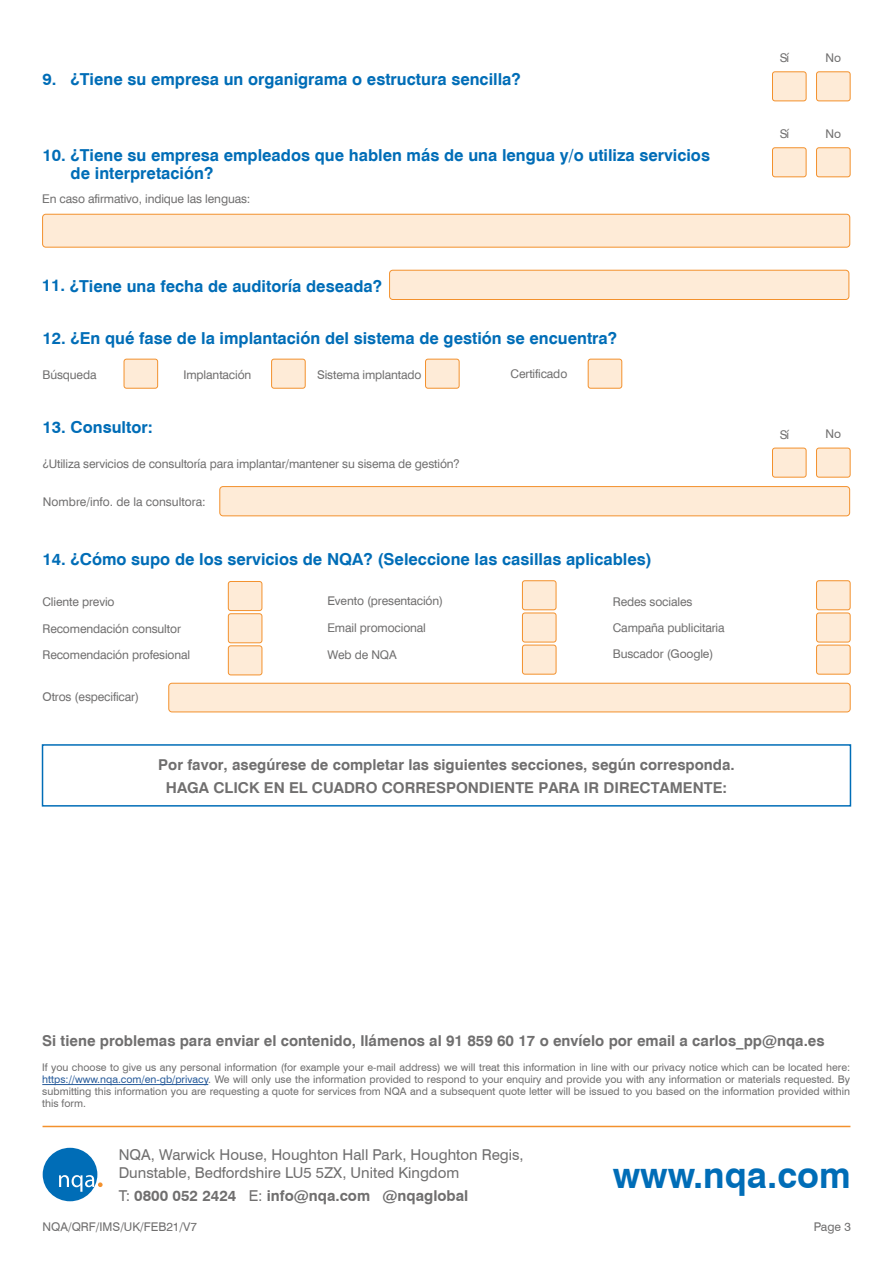
<style>
.page{position:relative;width:893px;height:1263px;background:#fff}
.page>*{position:absolute;margin:0;border:0;box-sizing:border-box;transform-origin:0 0}
.t1{font:700 36px "Swiss 721 BT";color:#006db7}
.t2{font:700 16.5px/18px "Swiss 721 BT";color:#006db7}
.t3{font:700 15px/22.2px "Swiss 721 BT";color:#706f6f;text-align:center}
.t4{font:15px/18px "Swiss 721 BT";color:#706f6f}
.t5{font:12px/26.1px "Swiss 721 BT";letter-spacing:-.01em;color:#706f6f}
.t6{font:10.5px/12px "Swiss 721 BT";color:#706f6f;text-align:justify}
.s1{color:#275b9b}
.s2{font-weight:400}
</style>
<div class="page">
<div style="left:772px;top:448px;width:34px;height:29px;background:#feebd7;border-radius:2px"></div>
<div style="left:772px;top:448px;width:34px;height:29px;border:1px solid #f3912d;border-radius:2px"></div>
<div style="left:816px;top:448px;width:34px;height:29px;background:#feebd7;border-radius:2px"></div>
<div style="left:816px;top:448px;width:34px;height:29px;border:1px solid #f3912d;border-radius:2px"></div>
<div style="left:220px;top:487px;width:630px;height:29px;background:#feebd7;border-radius:3px"></div>
<div style="left:219px;top:486px;width:631px;height:30px;border:1px solid #f3912d;border-radius:3px"></div>
<hr style="left:42px;top:1084px;width:166px;height:1px;background:#275b9b">
<div style="left:42px;top:744px;width:809px;height:62px;border:2px solid #006db7"></div>
<div style="left:43px;top:1148px;width:54px;height:53px;background:#006db7;border-radius:50%"></div>
<svg style="left:59px;top:1175px;width:44px;height:17px"></svg>
<hr style="left:43px;top:1126px;width:807px;height:1px;background:#f3912d">
<div style="left:169px;top:683px;width:681px;height:29px;background:#feebd7;border-radius:3px"></div>
<div style="left:168px;top:683px;width:682px;height:29px;border:1px solid #f3912d;border-radius:3px"></div>
<div style="left:772px;top:72px;width:34px;height:29px;background:#feebd7;border-radius:2px"></div>
<div style="left:772px;top:72px;width:34px;height:29px;border:1px solid #f3912d;border-radius:2px"></div>
<div style="left:816px;top:72px;width:34px;height:29px;background:#feebd7;border-radius:2px"></div>
<div style="left:816px;top:72px;width:34px;height:29px;border:1px solid #f3912d;border-radius:2px"></div>
<div style="left:272px;top:359px;width:33px;height:29px;background:#feebd7;border-radius:2px"></div>
<div style="left:271px;top:359px;width:34px;height:29px;border:1px solid #f3912d;border-radius:2px"></div>
<div style="left:425px;top:359px;width:34px;height:29px;background:#feebd7;border-radius:2px"></div>
<div style="left:425px;top:359px;width:34px;height:29px;border:1px solid #f3912d;border-radius:2px"></div>
<div style="left:588px;top:359px;width:34px;height:29px;background:#feebd7;border-radius:2px"></div>
<div style="left:588px;top:359px;width:34px;height:29px;border:1px solid #f3912d;border-radius:2px"></div>
<div style="left:124px;top:359px;width:34px;height:29px;background:#feebd7;border-radius:2px"></div>
<div style="left:124px;top:359px;width:34px;height:29px;border:1px solid #f3912d;border-radius:2px"></div>
<div style="left:772px;top:148px;width:34px;height:29px;background:#feebd7;border-radius:2px"></div>
<div style="left:772px;top:147px;width:34px;height:30px;border:1px solid #f3912d;border-radius:2px"></div>
<div style="left:816px;top:148px;width:34px;height:29px;background:#feebd7;border-radius:2px"></div>
<div style="left:816px;top:147px;width:34px;height:30px;border:1px solid #f3912d;border-radius:2px"></div>
<div style="left:228px;top:581px;width:34px;height:29px;background:#feebd7;border-radius:2px"></div>
<div style="left:228px;top:581px;width:34px;height:30px;border:1px solid #f3912d;border-radius:2px"></div>
<div style="left:228px;top:614px;width:34px;height:29px;background:#feebd7;border-radius:2px"></div>
<div style="left:228px;top:613px;width:34px;height:30px;border:1px solid #f3912d;border-radius:2px"></div>
<div style="left:228px;top:646px;width:34px;height:29px;background:#feebd7;border-radius:2px"></div>
<div style="left:228px;top:645px;width:34px;height:30px;border:1px solid #f3912d;border-radius:2px"></div>
<div style="left:522px;top:581px;width:34px;height:29px;background:#feebd7;border-radius:2px"></div>
<div style="left:522px;top:580px;width:34px;height:30px;border:1px solid #f3912d;border-radius:2px"></div>
<div style="left:522px;top:613px;width:34px;height:29px;background:#feebd7;border-radius:2px"></div>
<div style="left:522px;top:613px;width:34px;height:29px;border:1px solid #f3912d;border-radius:2px"></div>
<div style="left:522px;top:645px;width:34px;height:29px;background:#feebd7;border-radius:2px"></div>
<div style="left:522px;top:645px;width:34px;height:29px;border:1px solid #f3912d;border-radius:2px"></div>
<div style="left:816px;top:581px;width:34px;height:29px;background:#feebd7;border-radius:2px"></div>
<div style="left:816px;top:580px;width:34px;height:30px;border:1px solid #f3912d;border-radius:2px"></div>
<div style="left:816px;top:613px;width:34px;height:29px;background:#feebd7;border-radius:2px"></div>
<div style="left:816px;top:613px;width:34px;height:29px;border:1px solid #f3912d;border-radius:2px"></div>
<div style="left:816px;top:645px;width:34px;height:29px;background:#feebd7;border-radius:2px"></div>
<div style="left:816px;top:645px;width:34px;height:29px;border:1px solid #f3912d;border-radius:2px"></div>
<div style="left:390px;top:270px;width:459px;height:29px;background:#feebd7;border-radius:3px"></div>
<div style="left:389px;top:270px;width:460px;height:30px;border:1px solid #f3912d;border-radius:3px"></div>
<div style="left:43px;top:214px;width:807px;height:33px;background:#feebd7;border-radius:3px"></div>
<div style="left:42px;top:214px;width:808px;height:34px;border:1px solid #f3912d;border-radius:3px"></div>
<h2 class="t2" style="left:43px;top:70px;width:480px">9. ¿Tiene su empresa un organigrama o estructura sencilla?</h2>
<h2 class="t2" style="left:71px;top:146px;width:641px;text-indent:-28px">10. ¿Tiene su empresa empleados que hablen más de una lengua y/o utiliza servicios de interpretación?</h2>
<p class="t5" style="left:42px;top:186px;width:210px">En caso afirmativo, indique las lenguas:</p>
<h2 class="t2" style="left:42px;top:277px;width:342px">11. ¿Tiene una fecha de auditoría deseada?</h2>
<h2 class="t2" style="left:43px;top:329px;width:576px">12. ¿En qué fase de la implantación del sistema de gestión se encuentra?</h2>
<p class="t5" style="left:43px;top:362px;width:56px">Búsqueda</p>
<p class="t5" style="left:183px;top:362px;width:69px">Implantación</p>
<p class="t5" style="left:317px;top:361px;width:106px">Sistema implantado</p>
<p class="t5" style="left:511px;top:361px;width:58px">Certificado</p>
<h2 class="t2" style="left:43px;top:418px;width:112px">13. Consultor:</h2>
<p class="t5" style="left:43px;top:450px;width:419px">¿Utiliza servicios de consultoría para implantar/mantener su sisema de gestión?</p>
<p class="t5" style="left:43px;top:489px;width:164px">Nombre/info. de la consultora:</p>
<h2 class="t2" style="left:43px;top:550px;width:611px">14. ¿Cómo supo de los servicios de NQA? (Seleccione las casillas aplicables)</h2>
<p class="t5" style="left:43px;top:589px;width:74px">Cliente previo</p>
<p class="t5" style="left:43px;top:615px;width:140px">Recomendación consultor</p>
<p class="t5" style="left:43px;top:642px;width:149px">Recomendación profesional</p>
<p class="t5" style="left:327px;top:588px;width:117px">Evento (presentación)</p>
<p class="t5" style="left:327px;top:614px;width:100px">Email promocional</p>
<p class="t5" style="left:327px;top:641px;width:71px">Web de NQA</p>
<p class="t5" style="left:613px;top:588px;width:81px">Redes sociales</p>
<p class="t5" style="left:613px;top:615px;width:113px">Campaña publicitaria<br>Buscador (Google)</p>
<p class="t5" style="left:43px;top:684px;width:98px">Otros (especificar)</p>
<h3 class="t3" style="left:158px;top:754px;width:578px">Por favor, asegúrese de completar las siguientes secciones, según corresponda.<br>HAGA CLICK EN EL CUADRO CORRESPONDIENTE PARA IR DIRECTAMENTE:</h3>
<p class="t5" style="left:780px;top:45px;width:11px">Sí</p>
<p class="t5" style="left:826px;top:45px;width:17px">No</p>
<p class="t5" style="left:780px;top:121px;width:11px">Sí</p>
<p class="t5" style="left:826px;top:120px;width:17px">No</p>
<p class="t5" style="left:780px;top:421px;width:11px">Sí</p>
<p class="t5" style="left:826px;top:421px;width:17px">No</p>
<h3 class="t3" style="left:42px;top:1029px;width:784px">Si tiene problemas para enviar el contenido, llámenos al 91 859 60 17 o envíelo por email a carlos_pp@nqa.es</h3>
<p class="t6" style="left:42px;top:1062px;width:809px">If you choose to give us any personal information (for example your e-mail address) we will treat this information in line with our privacy notice which can be located here: <span class="s1">https://www.nqa.com/en-gb/privacy</span>. We will only use the information provided to respond to your enquiry and provide you with any information or materials requested. By submitting this information you are requesting a quote for services from NQA and a subsequent quote letter will be issued to you based on the information provided within this form.</p>
<h3 class="t4" style="left:119px;top:1145px;width:407px">NQA, Warwick House, Houghton Hall Park, Houghton Regis,<br>Dunstable, Bedfordshire LU5 5ZX, United Kingdom</h3>
<h3 class="t3" style="left:119px;top:1185px;width:351px"><span class="s2">T:</span> 0800 052 2424 <span class="s2">E:</span> info@nqa.com @nqaglobal</h3>
<h1 class="t1" style="left:613px;top:1153px;width:239px">www.nqa.com</h1>
<p class="t5" style="left:43px;top:1214px;width:156px">NQA/QRF/IMS/UK/FEB21/V7</p>
<p class="t5" style="left:814px;top:1214px;width:39px">Page 3</p>
</div>
